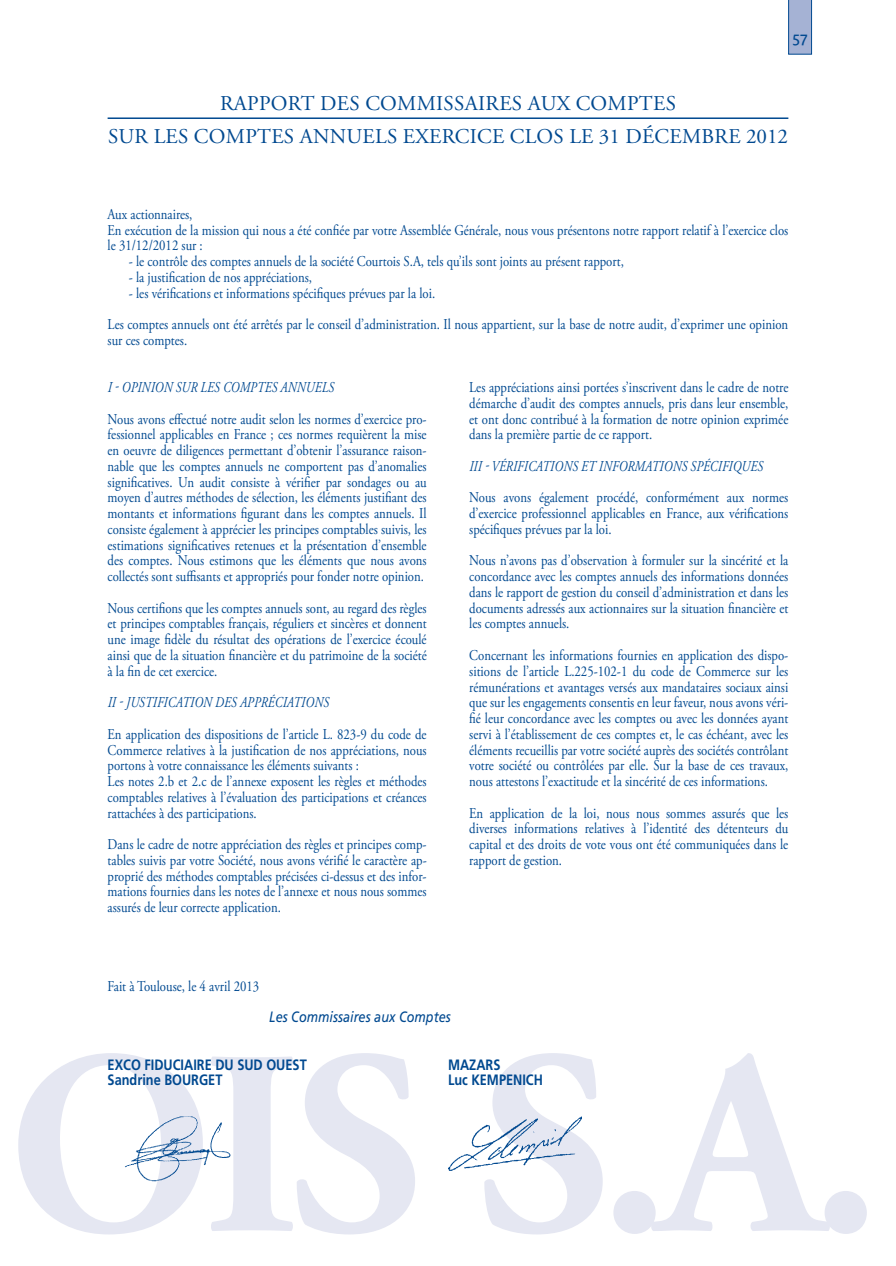
<style>
.page{position:relative;width:896px;height:1266px;background:#fff}
.page>*{position:absolute;margin:0;border:0;box-sizing:border-box;transform-origin:0 0}
.t1{font:21px "Adobe Garamond Pro";letter-spacing:.015em;color:#014990}
.t2{font:15px/15.8px "Adobe Garamond Pro";color:#014990;text-align:justify;scale:.85 1}
.t3{font:italic 15px "Adobe Garamond Pro";letter-spacing:.01em;color:#014990;scale:.8 1}
.t4{font:700 15px/15.8px "Frutiger";color:#014990;scale:.85 1}
.t5{font:italic 15px "Frutiger";color:#014990;scale:.85 1}
.t6{font:15px "Bienvenue Beta";color:#014990}
</style>
<div class="page">
<svg style="left:788px;top:0;width:23px;height:54px"></svg>
<svg style="left:18px;top:1053px;width:175px;height:181px"></svg>
<svg style="left:211px;top:1053px;width:204px;height:181px"></svg>
<svg style="left:484px;top:1053px;width:118px;height:181px"></svg>
<div style="left:613px;top:1190px;width:42px;height:43px;background:#e5e7f2;border-radius:50%"></div>
<svg style="left:650px;top:1053px;width:180px;height:177px"></svg>
<div style="left:824px;top:1190px;width:42px;height:43px;background:#e5e7f2;border-radius:50%"></div>
<hr style="left:108px;top:117px;width:680px;height:2px;background:#014990">
<img style="left:108px;top:1099px;width:152px;height:96px">
<img style="left:448px;top:1099px;width:133px;height:81px">
<h1 class="t1" style="left:220px;top:91px;width:114px">Rapport des</h1>
<h1 class="t1" style="left:365px;top:91px;width:83px">Commissaires</h1>
<h1 class="t1" style="left:527px;top:91px;width:125px">aux Comptes</h1>
<p class="t6" style="left:792px;top:30px;width:16px">57</p>
<h1 class="t1" style="left:108px;top:123px;width:15px">sur</h1>
<h1 class="t1" style="left:154px;top:123px;width:12px">les</h1>
<h1 class="t1" style="left:194px;top:123px;width:77px">comptes</h1>
<h1 class="t1" style="left:300px;top:123px;width:15px">annuels</h1>
<h1 class="t1" style="left:403px;top:123px;width:40px">Exercice</h1>
<h1 class="t1" style="left:510px;top:123px;width:279px">clos le 31 décembre 2012</h1>
<p class="t2" style="left:108px;top:207px;width:802px;text-align:left">Aux actionnaires,<br>En exécution de la mission qui nous a été confiée par votre Assemblée Générale, nous vous présentons notre rapport relatif à l’exercice clos le 31/12/2012 sur :</p>
<p class="t2" style="left:129px;top:254px;width:584px">- le contrôle des comptes annuels de la société Courtois S.A, tels qu’ils sont joints au présent rapport,</p>
<p class="t2" style="left:129px;top:270px;width:217px">- la justification de nos appréciations,</p>
<p class="t2" style="left:108px;top:277px;width:802px;line-height:31.5px;text-indent:21px">- les vérifications et informations spécifiques prévues par la loi.<br>Les comptes annuels ont été arrêtés par le conseil d’administration. Il nous appartient, sur la base de notre audit, d’exprimer une opinion</p>
<p class="t2" style="left:108px;top:333px;width:95px">sur ces comptes.</p>
<p class="t3" style="left:108px;top:378px;width:284px">I - OPINIO N SUR LES COMPTES ANNUELS</p>
<p class="t2" style="left:108px;top:411px;width:377px">Nous avons effectué notre audit selon les normes d’exercice pro&shy;fessionnel applicables en France ; ces normes requièrent la mise en oeuvre de diligences permettant d’obtenir l’assurance raison&shy;nable que les comptes annuels ne comportent pas d’anomalies significatives. Un audit consiste à vérifier par sondages ou au moyen d’autres méthodes de sélection, les éléments justifiant des montants et informations figurant dans les comptes annuels. Il consiste également à apprécier les principes comptables suivis, les estimations significatives retenues et la présentation d’ensemble des comptes. Nous estimons que les éléments que nous avons collectés sont suffisants et appropriés pour fonder notre opinion.</p>
<p class="t2" style="left:108px;top:600px;width:377px">Nous certifions que les comptes annuels sont, au regard des règles et principes comptables français, réguliers et sincères et donnent une image fidèle du résultat des opérations de l’exercice écoulé ainsi que de la situation financière et du patrimoine de la société à la fin de cet exercice.</p>
<p class="t3" style="left:108px;top:693px;width:278px">II - JUSTIFICATION DES APPRÉCIATIONS</p>
<p class="t2" style="left:108px;top:726px;width:377px;text-align:left">En application des dispositions de l’article L. 823-9 du code de Commerce relatives à la justification de nos appréciations, nous portons à votre connaissance les éléments suivants :<br>Les notes 2.b et 2.c de l’annexe exposent les règles et méthodes comptables relatives à l’évaluation des participations et créances rattachées à des participations.</p>
<p class="t2" style="left:108px;top:837px;width:377px">Dans le cadre de notre appréciation des règles et principes comp&shy;tables suivis par votre Société, nous avons vérifié le caractère ap&shy;proprié des méthodes comptables précisées ci-dessus et des infor&shy;mations fournies dans les notes de l’annexe et nous nous sommes assurés de leur correcte application.</p>
<p class="t2" style="left:469px;top:380px;width:377px">Les appréciations ainsi portées s’inscrivent dans le cadre de notre démarche d’audit des comptes annuels, pris dans leur ensemble, et ont donc contribué à la formation de notre opinion exprimée dans la première partie de ce rapport.</p>
<p class="t3" style="left:469px;top:457px;width:369px">III - VÉRIFICATIO NS ET INFORMATIO NS SPÉCIFIQUES</p>
<p class="t2" style="left:469px;top:490px;width:377px">Nous avons également procédé, conformément aux normes d’exercice professionnel applicables en France, aux vérifications spécifiques prévues par la loi.</p>
<p class="t2" style="left:469px;top:553px;width:377px">Nous n’avons pas d’observation à formuler sur la sincérité et la concordance avec les comptes annuels des informations données dans le rapport de gestion du conseil d’administration et dans les documents adressés aux actionnaires sur la situation financière et les comptes annuels.</p>
<p class="t2" style="left:469px;top:648px;width:377px">Concernant les informations fournies en application des dispo&shy;sitions de l’article L.225-102-1 du code de Commerce sur les rémunérations et avantages versés aux mandataires sociaux ainsi que sur les engagements consentis en leur faveur, nous avons véri&shy;fié leur concordance avec les comptes ou avec les données ayant servi à l’établissement de ces comptes et, le cas échéant, avec les éléments recueillis par votre société auprès des sociétés contrôlant votre société ou contrôlées par elle. Sur la base de ces travaux, nous attestons l’exactitude et la sincérité de ces informations.</p>
<p class="t2" style="left:469px;top:805px;width:377px">En application de la loi, nous nous sommes assurés que les diverses informations relatives à l’identité des détenteurs du capital et des droits de vote vous ont été communiquées dans le rapport de gestion.</p>
<p class="t2" style="left:108px;top:978px;width:180px">Fait à Toulouse, le 4 avril 2013</p>
<p class="t5" style="left:269px;top:1008px;width:215px">Les Commissaires aux Comptes</p>
<p class="t4" style="left:108px;top:1056px;width:236px">EXCO FIDUCIAIRE DU SUD OUEST<br>Sandrine BOURGET</p>
<p class="t4" style="left:448px;top:1056px;width:113px">MAZARS<br>Luc KEMPENICH</p>
</div>
